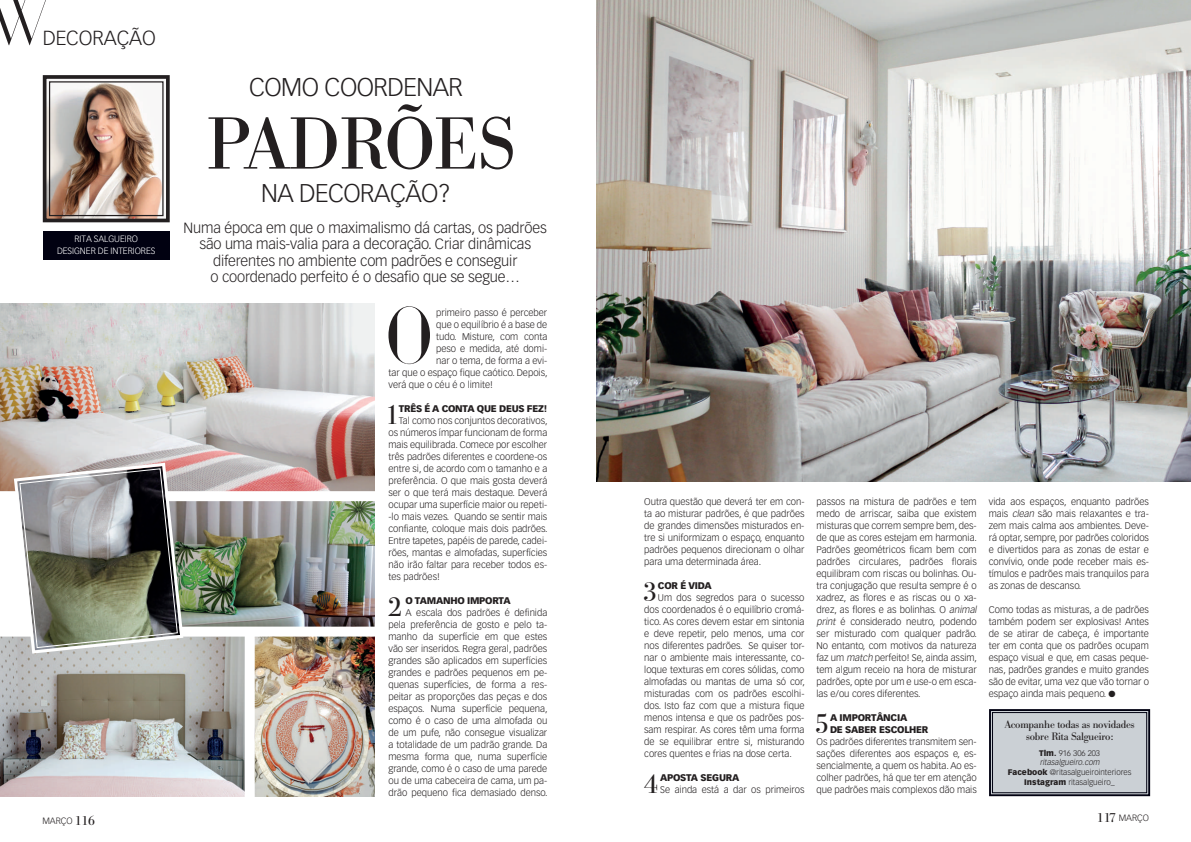
<style>
.page{position:relative;width:1191px;height:842px;background:#fff}
.page>*{position:absolute;margin:0;border:0;box-sizing:border-box;transform-origin:0 0}
.t1{font:300 79.1px "Vanity";color:#231f20}
.t2{font:700 78.7px "Vanity";color:#231f20}
.t3{font:72.5px "Bodoni BE";letter-spacing:-.02em;color:#231f20}
.t4{font:26.7px "Bodoni Svty Two ITCTT";color:#231f20}
.t5{font:300 25.2px "Vectora LH";letter-spacing:-.02em;color:#231f20}
.t6{font:300 20px "Vectora LH";letter-spacing:-.005em;color:#231f20}
.t7{font:300 14.6px/16.5px "Vectora LH";letter-spacing:-.01em;color:#231f20;text-align:center}
.t8{font:10.7px/12px "Bodoni BE";letter-spacing:-.02em;color:#231f20;text-align:center}
.t9{font:300 9.5px/12px "Vectora LH";color:#231f20;text-align:justify}
.t10{font:900 9.5px/12px "Vectora LH";letter-spacing:-.025em;color:#231f20}
.t11{font:300 9px/12px "Vectora LH";letter-spacing:-.005em;color:#fff;text-align:center}
.t12{font:300 9px "Vectora LH";letter-spacing:-.005em;color:#231f20}
.t13{font:300 8px/9.8px "Vectora LH";color:#231f20;text-align:center}
.s1{font-family:"Bodoni BE";font-weight:400;font-size:13px}
.s2{font-style:italic}
.s3{font-weight:900}
</style>
<div class="page">
<img style="left:42px;top:75px;width:128px;height:148px">
<div style="left:49px;top:81px;width:114px;height:135px;border:1px solid #231f20"></div>
<div style="left:43px;top:231px;width:127px;height:28px;background:#010111"></div>
<img style="left:0;top:637px;width:245px;height:159px">
<img style="left:0;top:304px;width:374px;height:187px">
<img style="left:255px;top:637px;width:119px;height:159px">
<img style="left:185px;top:501px;width:189px;height:126px">
<img style="left:12px;top:461px;width:173px;height:194px">
<svg style="left:989px;top:709px;width:162px;height:88px"></svg>
<div style="left:992px;top:712px;width:155px;height:81px;border:1px solid #010111"></div>
<img style="left:596px;top:0;width:595px;height:481px">
<svg style="left:596px;top:0;width:12px;height:2px"></svg>
<h1 class="t1" style="left:-14px;top:-24px;width:69px">W</h1>
<h3 class="t6" style="left:43px;top:27px;width:114px">DECORAÇÃO</h3>
<p class="t11" style="left:57px;top:233px;width:100px">RITA SALGUEIRO<br>DESIGNER DE INTERIORES</p>
<p class="t12" style="left:43px;top:816px;width:54px">MARÇO <span class="s1">116</span></p>
<h3 class="t5" style="left:249px;top:73px;width:215px">COMO COORDENAR</h3>
<h3 class="t3" style="left:206px;top:102px;width:310px">PADRÕES</h3>
<h3 class="t5" style="left:261px;top:179px;width:191px">NA DECORAÇÃO?</h3>
<h3 class="t7" style="left:184px;top:219px;width:365px">Numa época em que o maximalismo dá cartas, os padrões são uma mais-valia para a decoração. Criar dinâmicas diferentes no ambiente com padrões e conseguir<br>o coordenado perfeito é o desafio que se segue…</h3>
<h2 class="t2" style="left:386px;top:295px;width:48px">O</h2>
<p class="t9" style="left:436px;top:307px;width:113px">primeiro passo é perceber</p>
<p class="t9" style="left:436px;top:319px;width:113px">que o equilíbrio é a base de</p>
<p class="t9" style="left:436px;top:331px;width:113px">tudo. Misture, com conta</p>
<p class="t9" style="left:436px;top:343px;width:113px">peso e medida, até domi-</p>
<p class="t9" style="left:436px;top:355px;width:113px">nar o tema, de forma a evi-</p>
<p class="t9" style="left:388px;top:367px;width:161px">tar que o espaço fique caótico. Depois,</p>
<p class="t9" style="left:388px;top:379px;width:106px">verá que o céu é o limite!</p>
<h3 class="t4" style="left:385px;top:393px;width:16px">1</h3>
<p class="t10" style="left:399px;top:403px;width:150px">TRÊS É A CONTA QUE DEUS FEZ!</p>
<p class="t9" style="left:388px;top:415px;width:161px;text-indent:10px">Tal como nos conjuntos decorativos, os números ímpar funcionam de forma mais equilibrada. Comece por escolher três padrões diferentes e coordene-os entre si, de acordo com o tamanho e a preferência. O que mais gosta deverá ser o que terá mais destaque. Deverá ocupar uma superfície maior ou repeti--lo mais vezes. Quando se sentir mais confiante, coloque mais dois padrões.<br>Entre tapetes, papéis de parede, cadei&shy;rões, mantas e almofadas, superfícies não irão faltar para receber todos es&shy;tes padrões!</p>
<h3 class="t4" style="left:388px;top:585px;width:16px">2</h3>
<p class="t10" style="left:405px;top:595px;width:107px">O TAMANHO IMPORTA</p>
<p class="t9" style="left:388px;top:607px;width:161px;text-indent:17px">A escala dos padrões é definida pela preferência de gosto e pelo ta&shy;manho da superfície em que estes vão ser inseridos. Regra geral, padrões grandes são aplicados em superfícies grandes e padrões pequenos em pe&shy;quenas superfícies, de forma a res&shy;peitar as proporções das peças e dos espaços. Numa superfície pequena, como é o caso de uma almofada ou de um pufe, não consegue visualizar a totalidade de um padrão grande. Da mesma forma que, numa superfície grande, como é o caso de uma parede ou de uma cabeceira de cama, um pa&shy;drão pequeno fica demasiado denso.</p>
<p class="t9" style="left:644px;top:496px;width:162px">Outra questão que deverá ter em con&shy;ta ao misturar padrões, é que padrões de grandes dimensões misturados en&shy;tre si uniformizam o espaço, enquanto padrões pequenos direcionam o olhar para uma determinada área.</p>
<h3 class="t4" style="left:643px;top:570px;width:16px">3</h3>
<p class="t10" style="left:658px;top:580px;width:55px">COR É VIDA</p>
<p class="t9" style="left:644px;top:592px;width:162px;text-indent:14px">Um dos segredos para o sucesso dos coordenados é o equilíbrio cromá&shy;tico. As cores devem estar em sintonia e deve repetir, pelo menos, uma cor nos diferentes padrões. Se quiser tor&shy;nar o ambiente mais interessante, co&shy;loque texturas em cores sólidas, como almofadas ou mantas de uma só cor, misturadas com os padrões escolhi&shy;dos. Isto faz com que a mistura fique menos intensa e que os padrões pos&shy;sam respirar. As cores têm uma forma de se equilibrar entre si, misturando cores quentes e frias na dose certa.</p>
<h3 class="t4" style="left:644px;top:762px;width:16px">4</h3>
<p class="t10" style="left:660px;top:772px;width:81px">APOSTA SEGURA</p>
<p class="t9" style="left:660px;top:784px;width:146px">Se ainda está a dar os primeiros</p>
<p class="t9" style="left:816px;top:496px;width:164px;text-align:left">passos na mistura de padrões e tem medo de arriscar, saiba que existem misturas que correm sempre bem, des&shy;de que as cores estejam em harmonia.<br>Padrões geométricos ficam bem com padrões circulares, padrões florais equilibram com riscas ou bolinhas. Ou&shy;tra conjugação que resulta sempre é o xadrez, as flores e as riscas ou o xa&shy;drez, as flores e as bolinhas. O <span class="s2">animal print</span> é considerado neutro, podendo ser misturado com qualquer padrão.<br>No entanto, com motivos da natureza faz um <span class="s2">match</span> perfeito! Se, ainda assim, tem algum receio na hora de misturar padrões, opte por um e use-o em esca&shy;las e/ou cores diferentes.</p>
<h3 class="t4" style="left:815px;top:702px;width:16px">5</h3>
<p class="t10" style="left:830px;top:712px;width:100px">A IMPORTÂNCIA<br>DE SABER ESCOLHER</p>
<p class="t9" style="left:816px;top:736px;width:162px">Os padrões diferentes transmitem sen&shy;sações diferentes aos espaços e, es&shy;sencialmente, a quem os habita. Ao es&shy;colher padrões, há que ter em atenção que padrões mais complexos dão mais</p>
<p class="t9" style="left:988px;top:496px;width:162px">vida aos espaços, enquanto padrões mais <span class="s2">clean</span> são mais relaxantes e tra&shy;zem mais calma aos ambientes. Deve&shy;rá optar, sempre, por padrões coloridos e divertidos para as zonas de estar e convívio, onde pode receber mais es&shy;tímulos e padrões mais tranquilos para as zonas de descanso.</p>
<p class="t9" style="left:988px;top:604px;width:162px">Como todas as misturas, a de padrões também podem ser explosivas! Antes de se atirar de cabeça, é importante ter em conta que os padrões ocupam espaço visual e que, em casas peque&shy;nas, padrões grandes e muito grandes são de evitar, uma vez que vão tornar o espaço ainda mais pequeno. ●</p>
<p class="t8" style="left:1004px;top:718px;width:131px">Acompanhe todas as novidades sobre Rita Salgueiro:</p>
<p class="t13" style="left:1007px;top:748px;width:125px"><span class="s3">Tlm.</span> 916 306 203 <span class="s2">ritasalgueiro.com<br></span><span class="s3">Facebook</span> @ritasalgueirointeriores<br><span class="s3">Instagram</span> ritasalgueiro_</p>
<p class="t12" style="left:1097px;top:813px;width:54px"><span class="s1">117</span> MARÇO</p>
</div>
